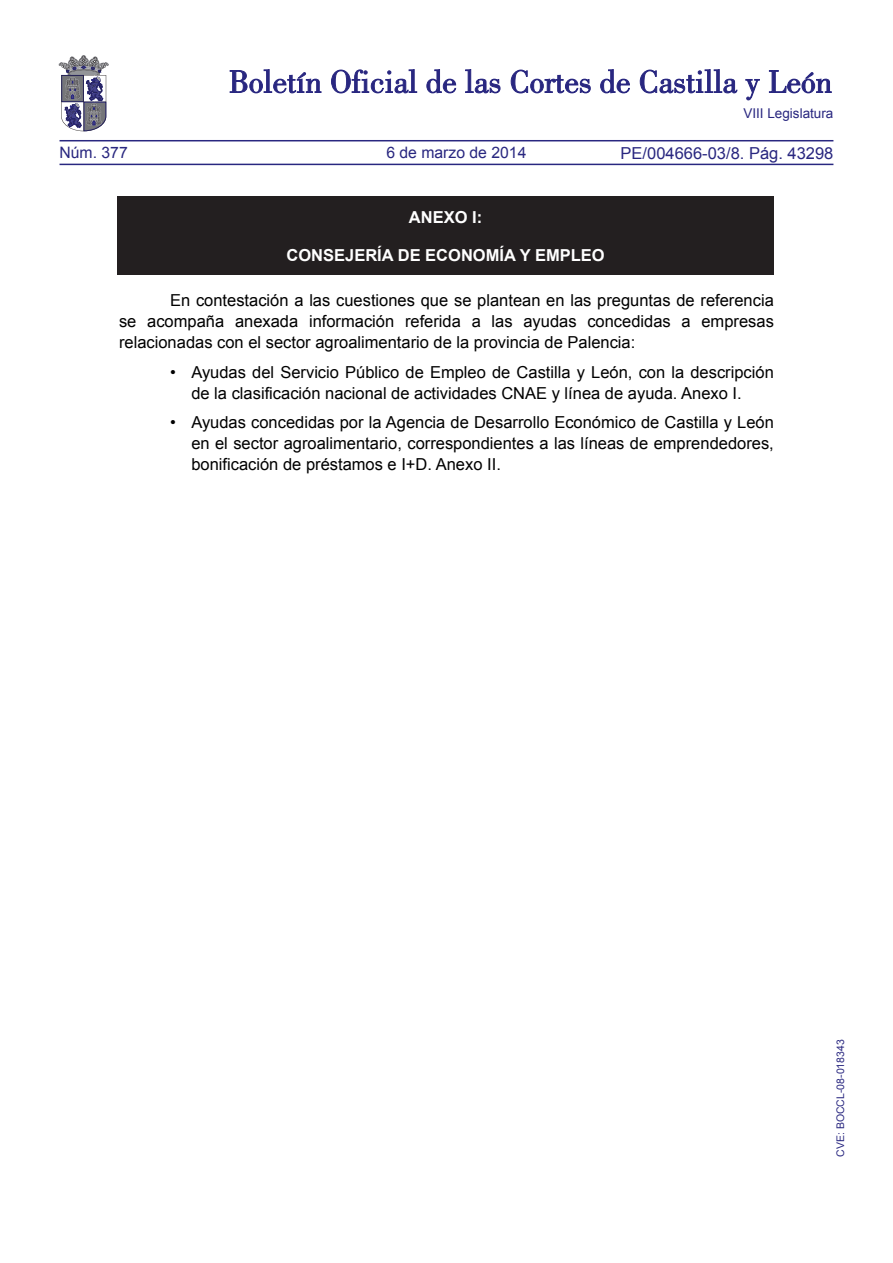
<style>
.page{position:relative;width:893px;height:1263px;background:#fff}
.page>*{position:absolute;margin:0;border:0;box-sizing:border-box;transform-origin:0 0}
.SANGRIA_2{font:16.5px/21px "Arial";color:#000}
.TEXTO_NORMAL{font:16.5px/21px "Arial";color:#000;text-align:justify}
.TEXTO_NORMAL-2{font:700 16.5px "Arial";color:#fff}
.t1{font:16.5px "Arial";color:#292780}
.t2{font:15.75px "Arial";color:#292780}
.t3{font:13.5px "Arial";color:#292780}
.TEXTO_NORMAL-3{font:10.5px "Arial";color:#292780}
</style>
<div class="page">
<hr style="left:60px;top:164px;width:773px;height:1px;background:#292780">
<hr style="left:60px;top:140px;width:773px;height:1px;background:#292780">
<svg style="left:230px;top:69px;width:91px;height:24px"></svg>
<svg style="left:331px;top:69px;width:86px;height:24px"></svg>
<svg style="left:426px;top:69px;width:30px;height:24px"></svg>
<svg style="left:465px;top:69px;width:35px;height:24px"></svg>
<svg style="left:511px;top:70px;width:80px;height:23px"></svg>
<svg style="left:600px;top:69px;width:30px;height:24px"></svg>
<svg style="left:640px;top:69px;width:97px;height:24px"></svg>
<svg style="left:745px;top:79px;width:15px;height:21px"></svg>
<svg style="left:769px;top:70px;width:62px;height:23px"></svg>
<svg style="left:59px;top:55px;width:49px;height:76px"></svg>
<div style="left:117px;top:197px;width:657px;height:78px;background:#231f20"></div>
<p class="t2" style="left:60px;top:142px;width:70px">Núm. 377</p>
<p class="t2" style="left:386px;top:142px;width:142px">6 de marzo de 2014</p>
<p class="t3" style="left:743px;top:105px;width:92px">VIII Legislatura</p>
<p class="t1" style="left:621px;top:142px;width:214px">PE/004666-03/8. Pág. 43298</p>
<p class="TEXTO_NORMAL-2" style="left:409px;top:206px;width:75px">ANEXO I:</p>
<p class="TEXTO_NORMAL-2" style="left:287px;top:244px;width:320px">CONSEJERÍA DE ECONOMÍA Y EMPLEO</p>
<p class="TEXTO_NORMAL" style="left:119px;top:290px;width:656px;text-indent:51px">En contestación a las cuestiones que se plantean en las preguntas de referencia se acompaña anexada información referida a las ayudas concedidas a empresas relacionadas con el sector agroalimentario de la provincia de Palencia:</p>
<p class="SANGRIA_2" style="left:191px;top:362px;width:584px;text-indent:-21px">• Ayudas del Servicio Público de Empleo de Castilla y León, con la descripción de la clasificación nacional de actividades CNAE y línea de ayuda. Anexo I.</p>
<p class="SANGRIA_2" style="left:191px;top:412px;width:584px;text-align:justify;text-indent:-21px">• Ayudas concedidas por la Agencia de Desarrollo Económico de Castilla y León en el sector agroalimentario, correspondientes a las líneas de emprendedores, bonificación de préstamos e I+D. Anexo II.</p>
<p class="TEXTO_NORMAL-3" style="left:834px;top:1157px;width:119px;rotate:-90deg">CVE: BOCCL-08-018343</p>
</div>
